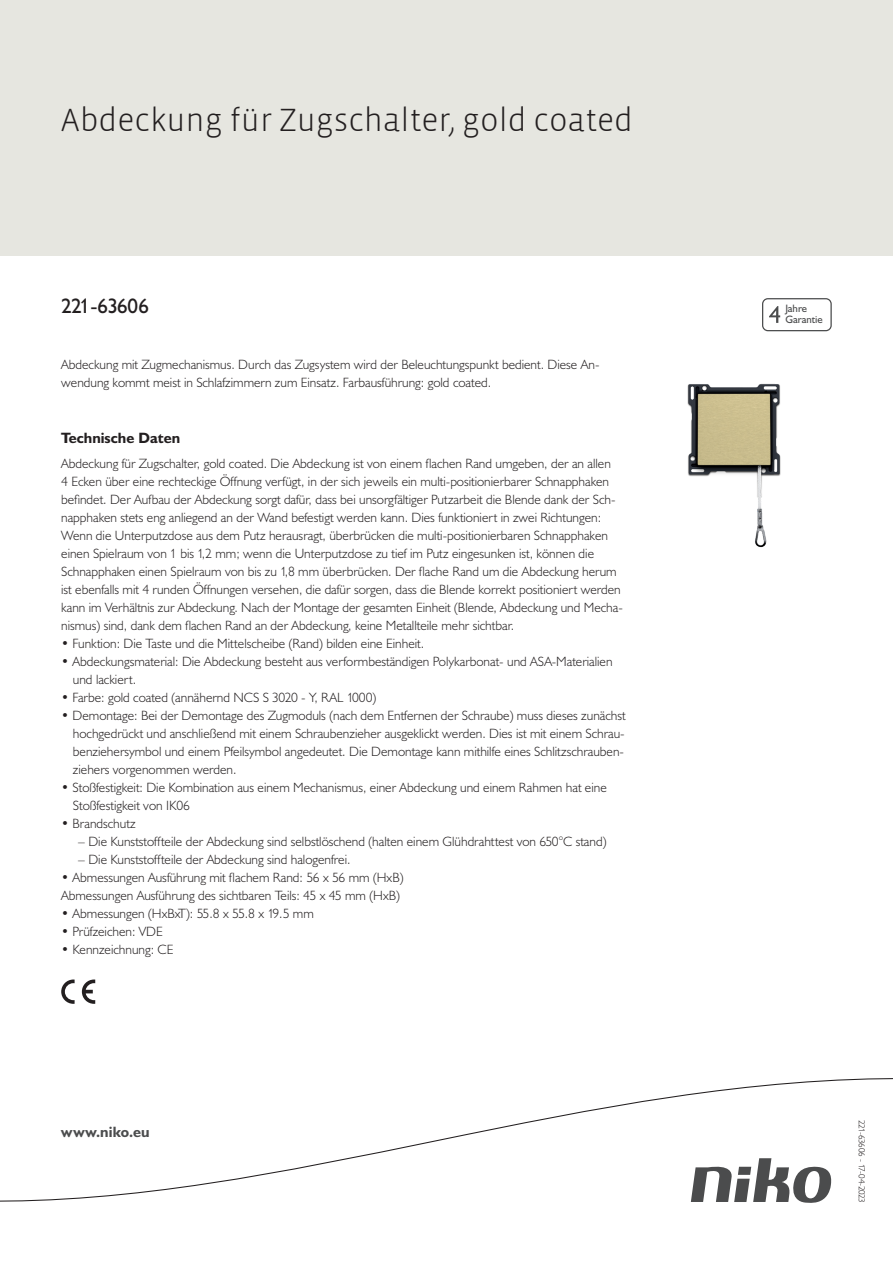
<style>
.page{position:relative;width:893px;height:1263px;background:#fff}
.page>*{position:absolute;margin:0;border:0;box-sizing:border-box;transform-origin:0 0}
.Title_datasheets{font:300 33px "Vista Sans";color:#231f20}
.Article_number{font:21px "Humanist 521 BT";letter-spacing:-.035em;color:#231f20}
.Titles_parts{font:700 15px "Humanist 521 BT";color:#231f20}
.titel_afbeelding{font:700 15px "Humanist 521 BT";letter-spacing:.005em;color:#4b4c4d}
.Platte_tekst_CAB{font:300 13.5px/18px "Humanist 521 BT";color:#231f20}
.USP_Bullets{font:300 13.5px/18px "Humanist 521 BT";color:#231f20}
.USP_Bullets_level_2{font:300 13.5px "Humanist 521 BT";color:#231f20}
.t1{font:10.8px/10.8px "Humanist 521 BT";color:#4b4c4d}
.Revision{font:300 9px "Humanist 521 BT";letter-spacing:-.04em;color:#231f20}
</style>
<div class="page">
<div style="left:0;top:0;width:893px;height:255px;background:#e6e6e0"></div>
<svg style="left:82px;top:979px;width:13px;height:25px"></svg>
<svg style="left:61px;top:979px;width:14px;height:25px"></svg>
<svg style="left:762px;top:298px;width:70px;height:33px"></svg>
<svg style="left:0;top:1078px;width:893px;height:125px"></svg>
<img style="left:687px;top:383px;width:94px;height:165px">
<p class="Title_datasheets" style="left:61px;top:100px;width:573px">Abdeckung für Zugschalter, gold coated</p>
<p class="Article_number" style="left:61px;top:293px;width:89px">221-63606</p>
<p class="t1" style="left:785px;top:303px;width:39px">Jahre<br>Garantie</p>
<p class="Platte_tekst_CAB" style="left:61px;top:355px;width:540px">Abdeckung mit Zugmechanismus. Durch das Zugsystem wird der Beleuchtungspunkt bedient. Diese An&shy;wendung kommt meist in Schlafzimmern zum Einsatz. Farbausführung: gold coated.</p>
<p class="Titles_parts" style="left:61px;top:429px;width:120px">Technische Daten</p>
<p class="Platte_tekst_CAB" style="left:61px;top:454px;width:563px">Abdeckung für Zugschalter, gold coated. Die Abdeckung ist von einem flachen Rand umgeben, der an allen<br>4 Ecken über eine rechteckige Öffnung verfügt, in der sich jeweils ein multi-positionierbarer Schnapphaken befindet. Der Aufbau der Abdeckung sorgt dafür, dass bei unsorgfältiger Putzarbeit die Blende dank der Sch&shy;napphaken stets eng anliegend an der Wand befestigt werden kann. Dies funktioniert in zwei Richtungen:<br>Wenn die Unterputzdose aus dem Putz herausragt, überbrücken die multi-positionierbaren Schnapphaken einen Spielraum von 1 bis 1,2 mm; wenn die Unterputzdose zu tief im Putz eingesunken ist, können die Schnapphaken einen Spielraum von bis zu 1,8 mm überbrücken. Der flache Rand um die Abdeckung herum ist ebenfalls mit 4 runden Öffnungen versehen, die dafür sorgen, dass die Blende korrekt positioniert werden kann im Verhältnis zur Abdeckung. Nach der Montage der gesamten Einheit (Blende, Abdeckung und Mecha&shy;nismus) sind, dank dem flachen Rand an der Abdeckung, keine Metallteile mehr sichtbar.</p>
<p class="USP_Bullets" style="left:61px;top:634px;width:364px">• Funktion: Die Taste und die Mittelscheibe (Rand) bilden eine Einheit.</p>
<p class="USP_Bullets" style="left:73px;top:652px;width:541px;text-indent:-12px">• Abdeckungsmaterial: Die Abdeckung besteht aus verformbeständigen Polykarbonat- und ASA-Materialien und lackiert.</p>
<p class="USP_Bullets" style="left:61px;top:688px;width:317px">• Farbe: gold coated (annähernd NCS S 3020 - Y, RAL 1000)</p>
<p class="USP_Bullets" style="left:73px;top:706px;width:554px;text-indent:-12px">• Demontage: Bei der Demontage des Zugmoduls (nach dem Entfernen der Schraube) muss dieses zunächst hochgedrückt und anschließend mit einem Schraubenzieher ausgeklickt werden. Dies ist mit einem Schrau&shy;benziehersymbol und einem Pfeilsymbol angedeutet. Die Demontage kann mithilfe eines Schlitzschrauben&shy;ziehers vorgenommen werden.</p>
<p class="USP_Bullets" style="left:73px;top:778px;width:535px;text-indent:-12px">• Stoßfestigkeit: Die Kombination aus einem Mechanismus, einer Abdeckung und einem Rahmen hat eine<br>Stoßfestigkeit von IK06</p>
<p class="USP_Bullets" style="left:61px;top:814px;width:76px">• Brandschutz</p>
<p class="USP_Bullets_level_2" style="left:78px;top:833px;width:530px">– Die Kunststoffteile der Abdeckung sind selbstlöschend (halten einem Glühdrahttest von 650°C stand)</p>
<p class="USP_Bullets_level_2" style="left:78px;top:851px;width:274px">– Die Kunststoffteile der Abdeckung sind halogenfrei.</p>
<p class="USP_Bullets" style="left:61px;top:868px;width:344px">• Abmessungen Ausführung mit flachem Rand: 56 x 56 mm (HxB)</p>
<p class="USP_Bullets" style="left:61px;top:886px;width:340px">Abmessungen Ausführung des sichtbaren Teils: 45 x 45 mm (HxB)</p>
<p class="USP_Bullets" style="left:61px;top:904px;width:254px">• Abmessungen (HxBxT): 55.8 x 55.8 x 19.5 mm</p>
<p class="USP_Bullets" style="left:61px;top:922px;width:103px">• Prüfzeichen: VDE</p>
<p class="USP_Bullets" style="left:61px;top:940px;width:114px">• Kennzeichnung: CE</p>
<p class="titel_afbeelding" style="left:61px;top:1122px;width:90px">www.niko.eu</p>
<p class="Revision" style="left:868px;top:1120px;width:85px;rotate:90deg">221-63606 - 17-04-2023</p>
</div>
